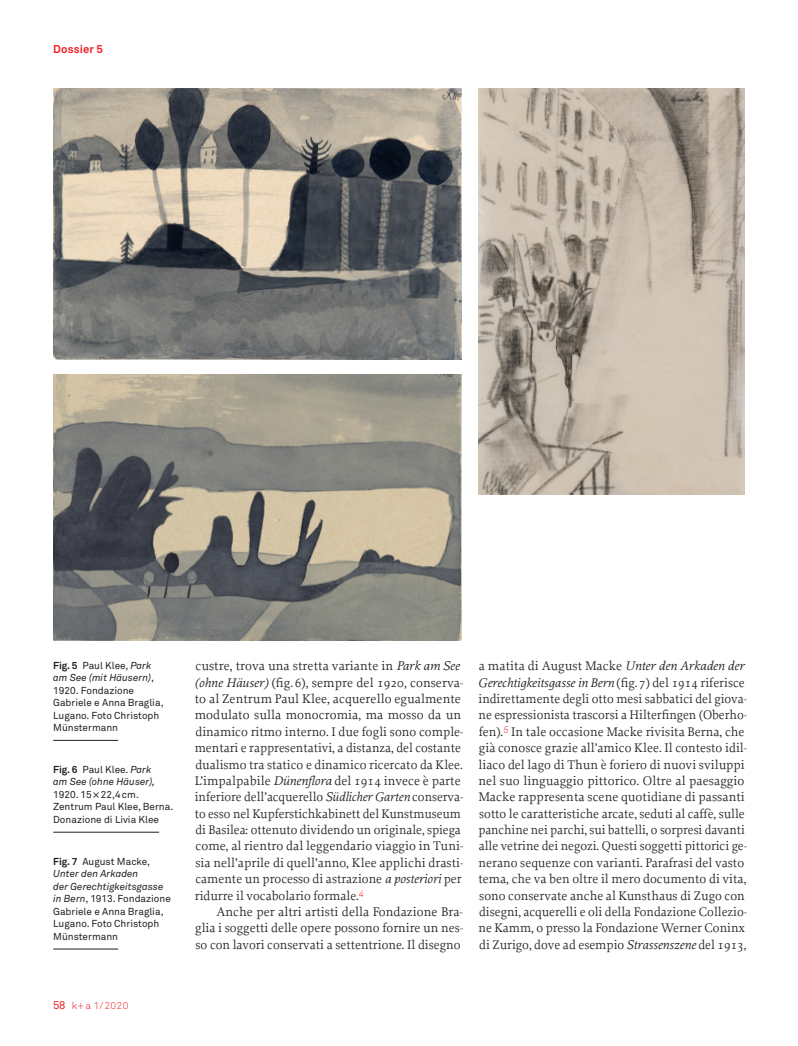
<style>
.page{position:relative;width:798px;height:1046px;background:#fff}
.page>*{position:absolute;margin:0;border:0;box-sizing:border-box;transform-origin:0 0}
.t1{font:13.12px/16.4px "Proforma";color:#231f20}
.t2{font:700 11.25px "Akkurat";letter-spacing:.015em;color:#ee1d23}
.t3{font:10px/12.5px "Akkurat";color:#231f20}
.t4{font:italic 10px/12.5px "Akkurat";color:#231f20}
.t5{font:300 10px "Akkurat";color:#ee1d23}
.s1{font-weight:700}
.s2{font-style:italic}
.s3{font-weight:700;font-style:normal}
.s4{font-style:normal}
.s5{font-weight:400;font-size:11.25px}
</style>
<div class="page">
<img style="left:478px;top:89px;width:266px;height:405px">
<img style="left:54px;top:89px;width:407px;height:270px">
<img style="left:53px;top:374px;width:408px;height:266px">
<hr style="left:53px;top:740px;width:65px;height:1px;background:#231f20">
<hr style="left:53px;top:831px;width:106px;height:1px;background:#231f20">
<hr style="left:53px;top:948px;width:65px;height:1px;background:#231f20">
<p class="t2" style="left:53px;top:42px;width:51px">Dossier 5</p>
<p class="t3" style="left:53px;top:658px;width:112px"><span class="s1">Fig. 5</span> Paul Klee, <span class="s2">Park am See (mit Häusern)</span>,<br>1920. Fondazione<br>Gabriele e Anna Braglia,<br>Lugano. Foto Christoph<br>Münstermann</p>
<p class="t4" style="left:53px;top:762px;width:103px"><span class="s3">Fig. 6</span> <span class="s4">Paul Klee.</span> Park am See (ohne Häuser),</p>
<p class="t3" style="left:53px;top:787px;width:122px">1920. 15×22,4cm.<br>Zentrum Paul Klee, Berna.<br>Donazione di Livia Klee</p>
<p class="t3" style="left:53px;top:854px;width:119px"><span class="s1">Fig. 7</span> August Macke,<br><span class="s2">Unter den Arkaden<br>der Gerechtigkeitsgasse in Bern</span>, 1913. Fondazione<br>Gabriele e Anna Braglia,<br>Lugano. Foto Christoph<br>Münstermann</p>
<p class="t5" style="left:53px;top:999px;width:77px"><span class="s5">58</span> k+a 1/2020</p>
<p class="t1" style="left:195px;top:657px;width:270px">custre, trova una stretta variante in <span class="s2">Park am See (ohne Häuser)</span> (fig. 6), sempre del 1920, conserva&shy;to al Zentrum Paul Klee, acquerello egualmente modulato sulla monocromia, ma mosso da un dinamico ritmo interno. I due fogli sono comple&shy;mentari e rappresentativi, a distanza, del costante dualismo tra statico e dinamico ricercato da Klee.<br>L’impalpabile <span class="s2">Dünenflora</span> del 1914 invece è parte inferiore dell’acquerello <span class="s2">Südlicher Garten</span> conserva&shy;to esso nel Kupferstichkabinett del Kunstmuseum di Basilea: ottenuto dividendo un originale, spiega come, al rientro dal leggendario viaggio in Tuni&shy;sia nell’aprile di quell’anno, Klee applichi drasti&shy;camente un processo di astrazione <span class="s2">a posteriori</span> per ridurre il vocabolario formale.<sup>4</sup></p>
<p class="t1" style="left:195px;top:903px;width:269px;text-align:justify;text-indent:21px">Anche per altri artisti della Fondazione Bra&shy;glia i soggetti delle opere possono fornire un nes&shy;so con lavori conservati a settentrione. Il disegno</p>
<p class="t1" style="left:478px;top:657px;width:270px">a matita di August Macke <span class="s2">Unter den Arkaden der Gerechtigkeitsgasse in Bern</span> (fig.7) del 1914 riferisce indirettamente degli otto mesi sabbatici del giova&shy;ne espressionista trascorsi a Hilterfingen (Oberho&shy;fen).<sup>5</sup> In tale occasione Macke rivisita Berna, che già conosce grazie all’amico Klee. Il contesto idil&shy;liaco del lago di Thun è foriero di nuovi sviluppi nel suo linguaggio pittorico. Oltre al paesaggio Macke rappresenta scene quotidiane di passanti sotto le caratteristiche arcate, seduti al caffè, sulle panchine nei parchi, sui battelli, o sorpresi davanti alle vetrine dei negozi. Questi soggetti pittorici ge&shy;nerano sequenze con varianti. Parafrasi del vasto tema, che va ben oltre il mero documento di vita, sono conservate anche al Kunsthaus di Zugo con disegni, acquerelli e oli della Fondazione Collezio&shy;ne Kamm, o presso la Fondazione Werner Coninx di Zurigo, dove ad esempio <span class="s2">Strassenszene</span> del 1913,</p>
</div>
